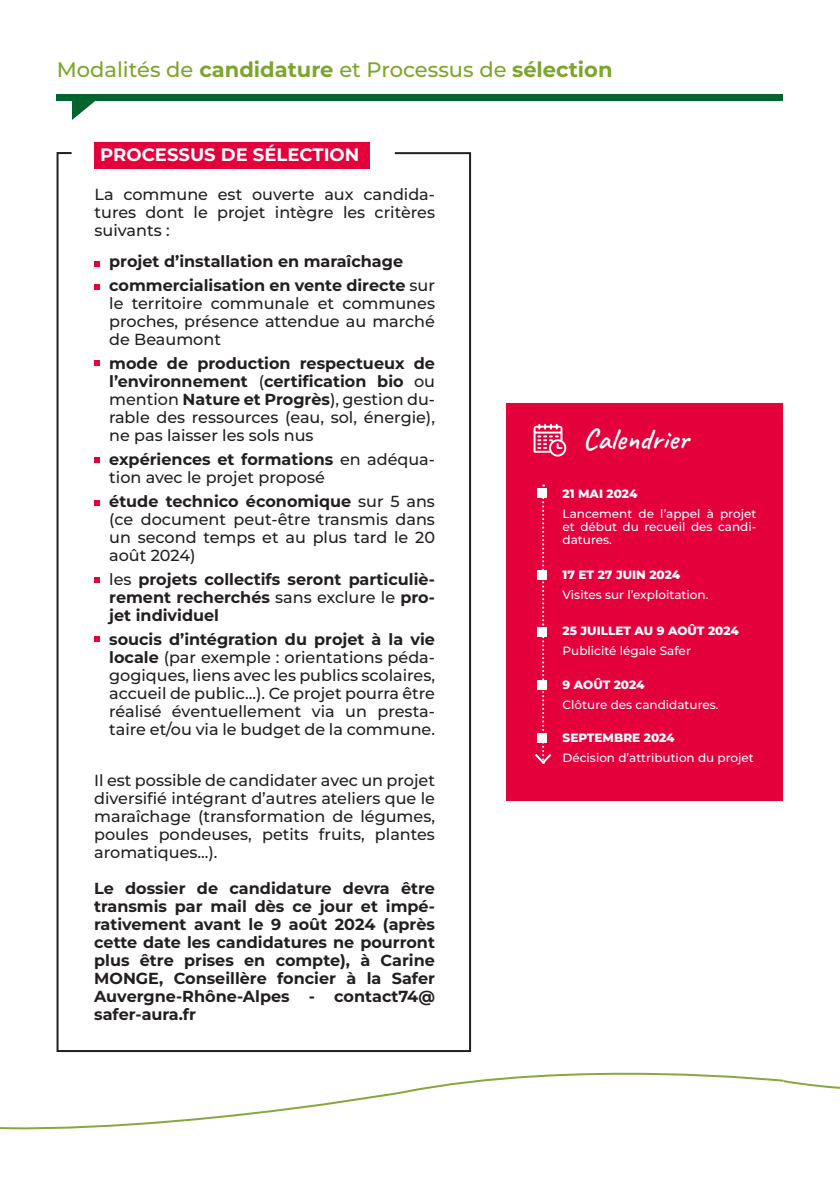
<style>
.page{position:relative;width:840px;height:1191px;background:#fff}
.page>*{position:absolute;margin:0;border:0;box-sizing:border-box;transform-origin:0 0}
.t1{font:600 30px "Caveat";color:#fff}
.t2{font:500 21px "Montserrat";color:#7da52d}
.t3{font:700 18px "Montserrat";color:#fff}
.t4{font:500 16px/18px "Montserrat";color:#231f20;text-align:justify}
.t5{font:700 16px/18px "Montserrat";color:#231f20;text-align:justify}
.t6{font:500 12px/13px "Montserrat";color:#fff;text-align:justify}
.t7{font:800 12px "Montserrat";color:#fff}
.s1{font-weight:700}
.s2{font-weight:500}
</style>
<div class="page">
<svg style="left:72px;top:101px;width:23px;height:19px"></svg>
<div style="left:57px;top:95px;width:725px;height:6px;background:#00652e"></div>
<div style="left:94px;top:142px;width:276px;height:26px;background:#e4003a"></div>
<svg style="left:784px;top:1080px;width:55px;height:9px"></svg>
<svg style="left:0;top:1072px;width:784px;height:58px"></svg>
<div style="left:506px;top:403px;width:276px;height:398px;background:#e4003a"></div>
<svg style="left:535px;top:484px;width:17px;height:280px"></svg>
<div style="left:537px;top:488px;width:10px;height:10px;background:#fff"></div>
<div style="left:537px;top:570px;width:10px;height:10px;background:#fff"></div>
<div style="left:537px;top:679px;width:10px;height:10px;background:#fff"></div>
<div style="left:537px;top:626px;width:10px;height:10px;background:#fff"></div>
<div style="left:537px;top:733px;width:10px;height:10px;background:#fff"></div>
<svg style="left:533px;top:424px;width:33px;height:32px"></svg>
<svg style="left:56px;top:152px;width:416px;height:901px"></svg>
<svg style="left:94px;top:261px;width:6px;height:6px"></svg>
<svg style="left:94px;top:283px;width:6px;height:6px"></svg>
<svg style="left:94px;top:457px;width:6px;height:6px"></svg>
<svg style="left:94px;top:636px;width:6px;height:6px"></svg>
<svg style="left:94px;top:360px;width:6px;height:6px"></svg>
<svg style="left:94px;top:577px;width:6px;height:6px"></svg>
<svg style="left:94px;top:500px;width:6px;height:6px"></svg>
<p class="t2" style="left:57px;top:56px;width:557px">Modalités de <span class="s1">candidature</span> et Processus de <span class="s1">sélection</span></p>
<p class="t3" style="left:100px;top:142px;width:260px">PROCESSUS DE SÉLECTION</p>
<p class="t4" style="left:94px;top:185px;width:342px">La commune est ouverte aux candida&shy;tures dont le projet intègre les critères suivants :</p>
<p class="t5" style="left:109px;top:251px;width:295px">projet d’installation en maraîchage</p>
<p class="t4" style="left:109px;top:275px;width:327px"><span class="s1">commercialisation en vente directe</span> sur le territoire communale et communes proches, présence attendue au marché de Beaumont</p>
<p class="t4" style="left:109px;top:353px;width:327px"><span class="s1">mode de production respectueux de l’environnement</span> (<span class="s1">certification bio</span> ou mention <span class="s1">Nature et Progrès</span>), gestion du&shy;rable des ressources (eau, sol, énergie), ne pas laisser les sols nus</p>
<p class="t4" style="left:109px;top:449px;width:327px"><span class="s1">expériences et formations</span> en adéqua&shy;tion avec le projet proposé</p>
<p class="t4" style="left:109px;top:491px;width:327px"><span class="s1">étude technico économique</span> sur 5 ans (ce document peut-être transmis dans un second temps et au plus tard le 20 août 2024)</p>
<p class="t5" style="left:109px;top:569px;width:327px"><span class="s2">les</span> projets collectifs seront particuliè&shy;rement recherchés <span class="s2">sans exclure le</span> pro&shy;jet individuel</p>
<p class="t4" style="left:109px;top:629px;width:327px"><span class="s1">soucis d’intégration du projet à la vie locale</span> (par exemple : orientations péda&shy;gogiques, liens avec les publics scolaires, accueil de public...). Ce projet pourra être réalisé éventuellement via un presta&shy;taire et/ou via le budget de la commune.</p>
<p class="t4" style="left:94px;top:770px;width:342px">Il est possible de candidater avec un projet diversifié intégrant d’autres ateliers que le maraîchage (transformation de légumes, poules pondeuses, petits fruits, plantes aromatiques...).</p>
<p class="t5" style="left:94px;top:878px;width:342px">Le dossier de candidature devra être transmis par mail dès ce jour et impé&shy;rativement avant le 9 août 2024 (après cette date les candidatures ne pourront plus être prises en compte), à Carine MONGE, Conseillère foncier à la Safer Auvergne-Rhône-Alpes - contact74@ safer-aura.fr</p>
<p class="t1" style="left:582px;top:420px;width:107px">Calendrier</p>
<p class="t7" style="left:562px;top:485px;width:76px">21 MAI 2024</p>
<p class="t6" style="left:562px;top:506px;width:195px">Lancement de l’appel à projet et début du recueil des candi&shy;datures.</p>
<p class="t7" style="left:562px;top:567px;width:119px">17 ET 27 JUIN 2024</p>
<p class="t6" style="left:562px;top:588px;width:147px">Visites sur l’exploitation.</p>
<p class="t7" style="left:562px;top:622px;width:178px">25 JUILLET AU 9 AOÛT 2024</p>
<p class="t6" style="left:562px;top:644px;width:130px">Publicité légale Safer</p>
<p class="t7" style="left:562px;top:676px;width:84px">9 AOÛT 2024</p>
<p class="t6" style="left:562px;top:697px;width:157px">Clôture des candidatures.</p>
<p class="t7" style="left:562px;top:729px;width:113px">SEPTEMBRE 2024</p>
<p class="t6" style="left:562px;top:750px;width:193px">Décision d’attribution du projet</p>
</div>
